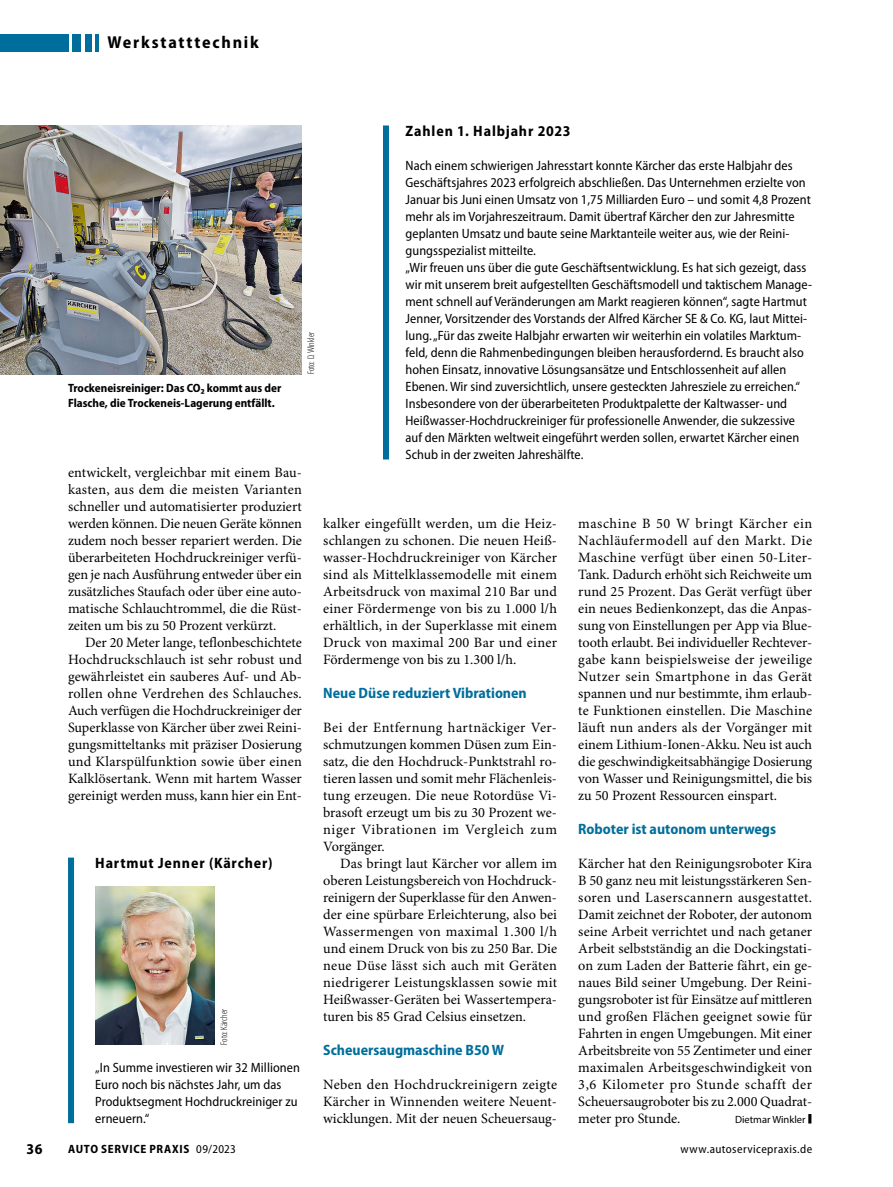
<style>
.page{position:relative;width:893px;height:1187px;background:#fff}
.page>*{position:absolute;margin:0;border:0;box-sizing:border-box;transform-origin:0 0}
.Para_GT{font:32.7px "Minion Pro";color:#000;scale:.33 1}
.t1{font:700 semi-condensed 17.25px "Myriad Pro";letter-spacing:.1em;color:#000}
.SectionHeading_1_Zwi{font:700 semi-condensed 15px "Myriad Pro";color:#006e9c}
.Box_Heading_Überschr{font:700 semi-condensed 15px "Myriad Pro";letter-spacing:.055em;color:#000}
.Para_GT-2{font:14.25px/17px "Minion Pro";letter-spacing:-.005em;color:#000;text-align:justify}
.Para_GT_Einzug{font:14.25px/17px "Minion Pro";color:#000;text-align:justify}
.Para_Box_Standard{font:semi-condensed 13.5px/17px "Myriad Pro";letter-spacing:.005em;color:#000}
.Image_Caption_Biti_S{font:700 semi-condensed 12px/15px "Myriad Pro";color:#000}
.Image_Caption_Biti_S-2{font:700 semi-condensed 12px "Myriad Pro";letter-spacing:.055em;color:#000}
.t2{font:semi-condensed 12px "Myriad Pro";letter-spacing:.035em;color:#000}
.Para_GT-3{font:10.5px "Myriad Pro";color:#000}
.Image_Source_Bildque{font:300 condensed 9.75px "Myriad Pro";color:#000}
.s1{font-weight:400}
</style>
<div class="page">
<hr style="left:96px;top:34px;width:3px;height:17px;background:#006e9c">
<div style="left:72px;top:34px;width:9px;height:17px;background:#006e9c"></div>
<div style="left:85px;top:34px;width:6px;height:17px;background:#006e9c"></div>
<div style="left:0;top:34px;width:68px;height:17px;background:#006e9c"></div>
<img style="left:95px;top:886px;width:119px;height:158px">
<div style="left:68px;top:857px;width:6px;height:266px;background:#006e9c"></div>
<div style="left:383px;top:125px;width:6px;height:334px;background:#006e9c"></div>
<img style="left:0;top:125px;width:302px;height:249px">
<p class="t1" style="left:107px;top:33px;width:153px">Werkstatttechnik</p>
<p class="Image_Caption_Biti_S" style="left:68px;top:380px;width:215px">Trockeneisreiniger: Das CO2 kommt aus der<br>Flasche, die Trockeneis-Lagerung entfällt.</p>
<p class="Image_Source_Bildque" style="left:306px;top:374px;width:44px;rotate:-90deg">Foto: D. Winkler</p>
<p class="Para_GT-2" style="left:68px;top:464px;width:235px">entwickelt, vergleichbar mit einem Bau&shy;kasten, aus dem die meisten Varianten schneller und automatisierter produziert werden können. Die neuen Geräte können zudem noch besser repariert werden. Die überarbeiteten Hochdruckreiniger verfü&shy;gen je nach Ausführung entweder über ein zusätzliches Staufach oder über eine auto&shy;matische Schlauchtrommel, die die Rüst&shy;zeiten um bis zu 50 Prozent verkürzt.</p>
<p class="Para_GT_Einzug" style="left:68px;top:634px;width:235px;text-indent:17px">Der 20 Meter lange, teflonbeschichtete Hochdruckschlauch ist sehr robust und gewährleistet ein sauberes Auf- und Ab&shy;rollen ohne Verdrehen des Schlauches.<br>Auch verfügen die Hochdruckreiniger der Superklasse von Kärcher über zwei Reini&shy;gungsmitteltanks mit präziser Dosierung und Klarspülfunktion sowie über einen Kalklösertank. Wenn mit hartem Wasser gereinigt werden muss, kann hier ein Ent-</p>
<p class="Box_Heading_Überschr" style="left:95px;top:854px;width:179px">Hartmut Jenner (Kärcher)</p>
<p class="Image_Source_Bildque" style="left:219px;top:1044px;width:37px;rotate:-90deg">Foto: Kärcher</p>
<p class="Para_Box_Standard" style="left:95px;top:1059px;width:206px">„In Summe investieren wir 32 Millionen<br>Euro noch bis nächstes Jahr, um das<br>Produktsegment Hochdruckreiniger zu erneuern.“</p>
<p class="Box_Heading_Überschr" style="left:406px;top:123px;width:167px">Zahlen 1. Halbjahr 2023</p>
<p class="Para_Box_Standard" style="left:406px;top:157px;width:407px">Nach einem schwierigen Jahresstart konnte Kärcher das erste Halbjahr des Geschäftsjahres 2023 erfolgreich abschließen. Das Unternehmen erzielte von Januar bis Juni einen Umsatz von 1,75 Milliarden Euro – und somit 4,8 Prozent mehr als im Vorjahreszeitraum. Damit übertraf Kärcher den zur Jahresmitte geplanten Umsatz und baute seine Marktanteile weiter aus, wie der Reini&shy;gungsspezialist mitteilte.</p>
<p class="Para_Box_Standard" style="left:406px;top:259px;width:408px">„Wir freuen uns über die gute Geschäftsentwicklung. Es hat sich gezeigt, dass wir mit unserem breit aufgestellten Geschäftsmodell und taktischem Manage&shy;ment schnell auf Veränderungen am Markt reagieren können“, sagte Hartmut Jenner, Vorsitzender des Vorstands der Alfred Kärcher SE &amp; Co. KG, laut Mittei&shy;lung. „Für das zweite Halbjahr erwarten wir weiterhin ein volatiles Marktum&shy;feld, denn die Rahmenbedingungen bleiben herausfordernd. Es braucht also hohen Einsatz, innovative Lösungsansätze und Entschlossenheit auf allen Ebenen. Wir sind zuversichtlich, unsere gesteckten Jahresziele zu erreichen.“</p>
<p class="Para_Box_Standard" style="left:406px;top:396px;width:395px">Insbesondere von der überarbeiteten Produktpalette der Kaltwasser- und Heißwasser-Hochdruckreiniger für professionelle Anwender, die sukzessive auf den Märkten weltweit eingeführt werden sollen, erwartet Kärcher einen Schub in der zweiten Jahreshälfte.</p>
<p class="Para_GT_Einzug" style="left:323px;top:515px;width:235px">kalker eingefüllt werden, um die Heiz&shy;schlangen zu schonen. Die neuen Heiß&shy;wasser-Hochdruckreiniger von Kärcher sind als Mittelklassemodelle mit einem Arbeitsdruck von maximal 210 Bar und einer Fördermenge von bis zu 1.000 l/h erhältlich, in der Superklasse mit einem Druck von maximal 200 Bar und einer Fördermenge von bis zu 1.300 l/h.</p>
<p class="SectionHeading_1_Zwi" style="left:323px;top:684px;width:205px">Neue Düse reduziert Vibrationen</p>
<p class="Para_GT-2" style="left:323px;top:719px;width:235px">Bei der Entfernung hartnäckiger Ver&shy;schmutzungen kommen Düsen zum Ein&shy;satz, die den Hochdruck-Punktstrahl ro&shy;tieren lassen und somit mehr Flächenleis&shy;tung erzeugen. Die neue Rotordüse Vi&shy;brasoft erzeugt um bis zu 30 Prozent we&shy;niger Vibrationen im Vergleich zum Vorgänger.</p>
<p class="Para_GT_Einzug" style="left:323px;top:855px;width:235px;text-indent:17px">Das bringt laut Kärcher vor allem im oberen Leistungsbereich von Hochdruck&shy;reinigern der Superklasse für den Anwen&shy;der eine spürbare Erleichterung, also bei Wassermengen von maximal 1.300 l/h und einem Druck von bis zu 250 Bar. Die neue Düse lässt sich auch mit Geräten niedrigerer Leistungsklassen sowie mit Heißwasser-Geräten bei Wassertempera&shy;turen bis 85 Grad Celsius einsetzen.</p>
<p class="SectionHeading_1_Zwi" style="left:323px;top:1041px;width:183px">Scheuersaugmaschine B50 W</p>
<p class="Para_GT-2" style="left:323px;top:1076px;width:235px">Neben den Hochdruckreinigern zeigte Kärcher in Winnenden weitere Neuent&shy;wicklungen. Mit der neuen Scheuersaug-</p>
<p class="Para_GT-2" style="left:578px;top:515px;width:235px">maschine B 50 W bringt Kärcher ein Nachläufermodell auf den Markt. Die Maschine verfügt über einen 50-Liter-Tank. Dadurch erhöht sich Reichweite um rund 25 Prozent. Das Gerät verfügt über ein neues Bedienkonzept, das die Anpas&shy;sung von Einstellungen per App via Blue&shy;tooth erlaubt. Bei individueller Rechtever&shy;gabe kann beispielsweise der jeweilige Nutzer sein Smartphone in das Gerät spannen und nur bestimmte, ihm erlaub&shy;te Funktionen einstellen. Die Maschine läuft nun anders als der Vorgänger mit einem Lithium-Ionen-Akku. Neu ist auch die geschwindigkeitsabhängige Dosierung von Wasser und Reinigungsmittel, die bis zu 50 Prozent Ressourcen einspart.</p>
<p class="SectionHeading_1_Zwi" style="left:578px;top:820px;width:199px">Roboter ist autonom unterwegs</p>
<p class="Para_GT-2" style="left:578px;top:855px;width:235px">Kärcher hat den Reinigungsroboter Kira B 50 ganz neu mit leistungsstärkeren Sen&shy;soren und Laserscannern ausgestattet.<br>Damit zeichnet der Roboter, der autonom seine Arbeit verrichtet und nach getaner Arbeit selbstständig an die Dockingstati&shy;on zum Laden der Batterie fährt, ein ge&shy;naues Bild seiner Umgebung. Der Reini&shy;gungsroboter ist für Einsätze auf mittleren und großen Flächen geeignet sowie für Fahrten in engen Umgebungen. Mit einer Arbeitsbreite von 55 Zentimeter und einer maximalen Arbeitsgeschwindigkeit von 3,6 Kilometer pro Stunde schafft der Scheuersaugroboter bis zu 2.000 Quadrat&shy;meter pro Stunde.</p>
<p class="Para_GT-3" style="left:735px;top:1113px;width:72px">Dietmar Winkler</p>
<p class="Para_GT" style="left:808px;top:1096px;width:15px">■</p>
<p class="Box_Heading_Überschr" style="left:27px;top:1140px;width:17px">36</p>
<p class="Image_Caption_Biti_S-2" style="left:68px;top:1142px;width:169px">AUTO SERVICE PRAXIS <span class="s1">09/2023</span></p>
<p class="t2" style="left:681px;top:1142px;width:133px">www.autoservicepraxis.de</p>
</div>
